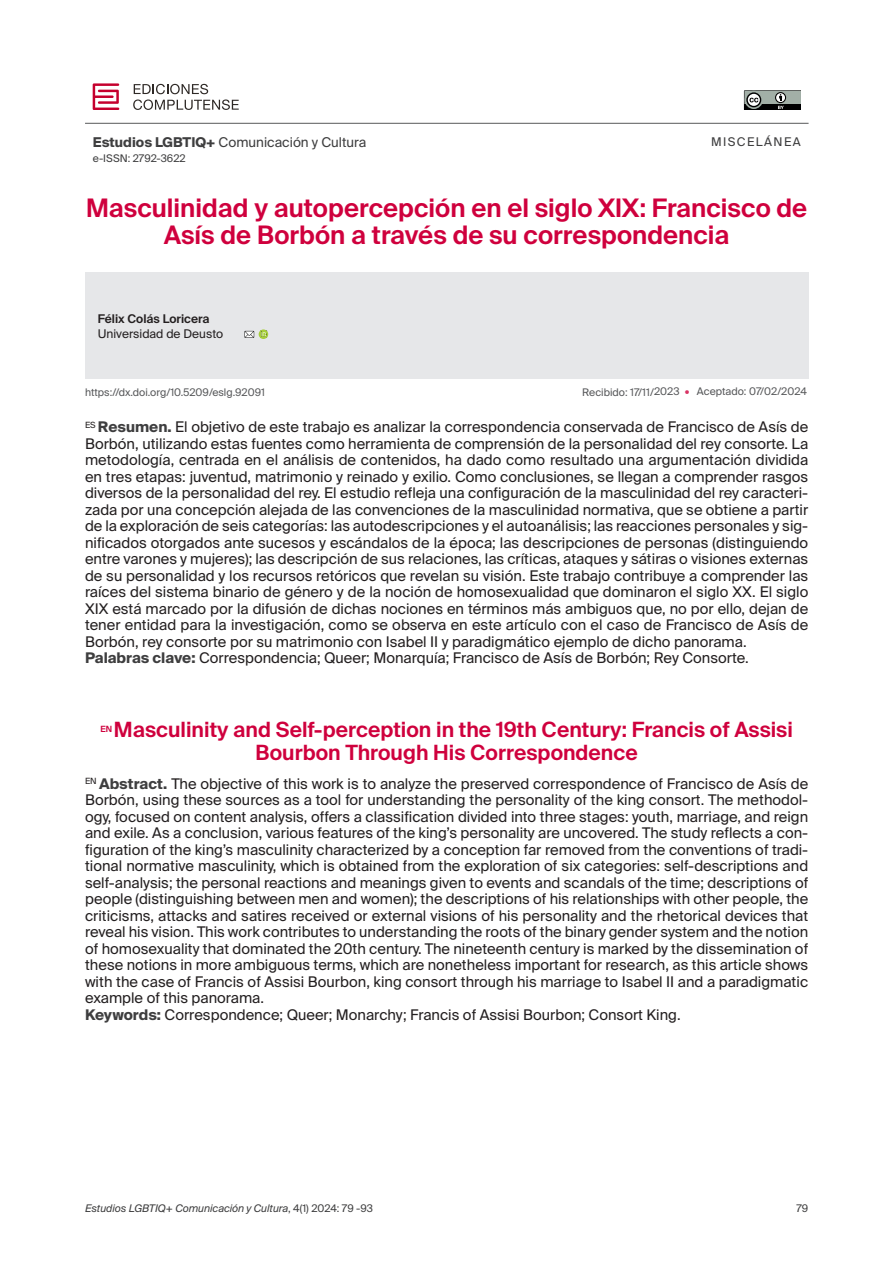
<style>
.page{position:relative;width:896px;height:1263px;background:#fff}
.page>*{position:absolute;margin:0;border:0;box-sizing:border-box;transform-origin:0 0}
.Título_original_ES{font:600 25.5px/27px "Suisse Intl";color:#cf003d;text-align:center}
.Título_traducido_EN{font:600 21px/22.5px "Suisse Intl";color:#cf003d}
.Resumen_abstract_ES{font:14.7px/16.5px "Suisse Intl";color:#231f20;text-align:justify}
.Resumen_abstract_EN{font:14.7px/16.5px "Suisse Intl";color:#231f20;text-align:justify}
.Palabras_clave_keywords{font:14.7px "Suisse Intl";color:#231f20}
.t1{font:13.5px "Suisse Intl";color:#3e3e3f}
.Autor{font:12px "Suisse Intl";color:#231f20}
.Autor-2{font:600 12px "Suisse Intl";color:#231f20}
.t2{font:12px "Suisse Intl";letter-spacing:.12em;color:#3e3e3f}
.Doi_Recibido_Aceptado{font:10.5px "Suisse Intl";color:#57585a}
._000-AUTOR_REVISTA_CORNISA_IMPAR{font:italic 10.5px "Suisse Intl";color:#3e3e3f}
.t3{font:10.5px "Suisse Intl";color:#3e3e3f}
.Título_traducido_EN-2{font:600 8.55px "Suisse Intl";color:#cf003d}
.s1{font-weight:700}
.s2{color:#d83364}
.s3{font-weight:700;color:#3e3e3f}
.s4{font-style:normal}
</style>
<div class="page">
<svg style="left:744px;top:90px;width:56px;height:20px"></svg>
<svg style="left:93px;top:83px;width:26px;height:27px"></svg>
<svg style="left:133px;top:84px;width:106px;height:26px"></svg>
<hr style="left:85px;top:123px;width:723px;height:1px;background:#57585a">
<div style="left:85px;top:273px;width:723px;height:106px;background:#e6e7e9"></div>
<svg style="left:244px;top:329px;width:24px;height:10px"></svg>
<p class="t1" style="left:93px;top:135px;width:275px"><span class="s1">Estudios LGBTIQ+</span> Comunicación y Cultura</p>
<p class="t3" style="left:93px;top:152px;width:95px">e-ISSN: 2792-3622</p>
<p class="t2" style="left:711px;top:135px;width:91px">MISCELÁNEA</p>
<p class="Título_original_ES" style="left:86px;top:195px;width:722px">Masculinidad y autopercepción en el siglo XIX: Francisco de<br>Asís de Borbón a través de su correspondencia</p>
<p class="Autor-2" style="left:98px;top:312px;width:113px">Félix Colás Loricera</p>
<p class="Autor" style="left:98px;top:326px;width:127px">Universidad de Deusto</p>
<p class="Doi_Recibido_Aceptado" style="left:85px;top:386px;width:181px">https://dx.doi.org/10.5209/eslg.92091</p>
<p class="Doi_Recibido_Aceptado" style="left:582px;top:386px;width:226px">Recibido: 17/11/2023 <span class="s2">•</span> Aceptado: 07/02/2024</p>
<p class="Resumen_abstract_ES" style="left:85px;top:419px;width:724px"><sup>ES</sup> <span class="s3">Resumen.</span> El objetivo de este trabajo es analizar la correspondencia conservada de Francisco de Asís de Borbón, utilizando estas fuentes como herramienta de comprensión de la personalidad del rey consorte. La metodología, centrada en el análisis de contenidos, ha dado como resultado una argumentación dividida en tres etapas: juventud, matrimonio y reinado y exilio. Como conclusiones, se llegan a comprender rasgos diversos de la personalidad del rey. El estudio refleja una configuración de la masculinidad del rey caracteri&shy;zada por una concepción alejada de las convenciones de la masculinidad normativa, que se obtiene a partir de la exploración de seis categorías: las autodescripciones y el autoanálisis; las reacciones personales y sig&shy;nificados otorgados ante sucesos y escándalos de la época; las descripciones de personas (distinguiendo entre varones y mujeres); las descripción de sus relaciones, las críticas, ataques y sátiras o visiones externas de su personalidad y los recursos retóricos que revelan su visión. Este trabajo contribuye a comprender las raíces del sistema binario de género y de la noción de homosexualidad que dominaron el siglo XX. El siglo XIX está marcado por la difusión de dichas nociones en términos más ambiguos que, no por ello, dejan de tener entidad para la investigación, como se observa en este artículo con el caso de Francisco de Asís de Borbón, rey consorte por su matrimonio con Isabel II y paradigmático ejemplo de dicho panorama.</p>
<p class="Palabras_clave_keywords" style="left:85px;top:650px;width:665px"><span class="s3">Palabras clave:</span> Correspondencia; Queer; Monarquía; Francisco de Asís de Borbón; Rey Consorte.</p>
<p class="Título_traducido_EN-2" style="left:100px;top:724px;width:13px">EN</p>
<p class="Título_traducido_EN" style="left:255px;top:719px;width:539px;text-indent:-141px">Masculinity and Self-perception in the 19th Century: Francis of Assisi<br>Bourbon Through His Correspondence</p>
<p class="Resumen_abstract_EN" style="left:85px;top:776px;width:724px"><sup>EN</sup> <span class="s3">Abstract.</span> The objective of this work is to analyze the preserved correspondence of Francisco de Asís de Borbón, using these sources as a tool for understanding the personality of the king consort. The methodol&shy;ogy, focused on content analysis, offers a classification divided into three stages: youth, marriage, and reign and exile. As a conclusion, various features of the king’s personality are uncovered. The study reflects a con&shy;figuration of the king’s masculinity characterized by a conception far removed from the conventions of tradi&shy;tional normative masculinity, which is obtained from the exploration of six categories: self-descriptions and self-analysis; the personal reactions and meanings given to events and scandals of the time; descriptions of people (distinguishing between men and women); the descriptions of his relationships with other people, the criticisms, attacks and satires received or external visions of his personality and the rhetorical devices that reveal his vision. This work contributes to understanding the roots of the binary gender system and the notion of homosexuality that dominated the 20th century. The nineteenth century is marked by the dissemination of these notions in more ambiguous terms, which are nonetheless important for research, as this article shows with the case of Francis of Assisi Bourbon, king consort through his marriage to Isabel II and a paradigmatic example of this panorama.</p>
<p class="Palabras_clave_keywords" style="left:85px;top:1006px;width:597px"><span class="s3">Keywords:</span> Correspondence; Queer; Monarchy; Francis of Assisi Bourbon; Consort King.</p>
<p class="_000-AUTOR_REVISTA_CORNISA_IMPAR" style="left:85px;top:1202px;width:289px">Estudios LGBTIQ+ Comunicación y Cultura<span class="s4">, 4(1) 2024: 79 -93</span></p>
<p class="t3" style="left:796px;top:1202px;width:13px">79</p>
</div>
